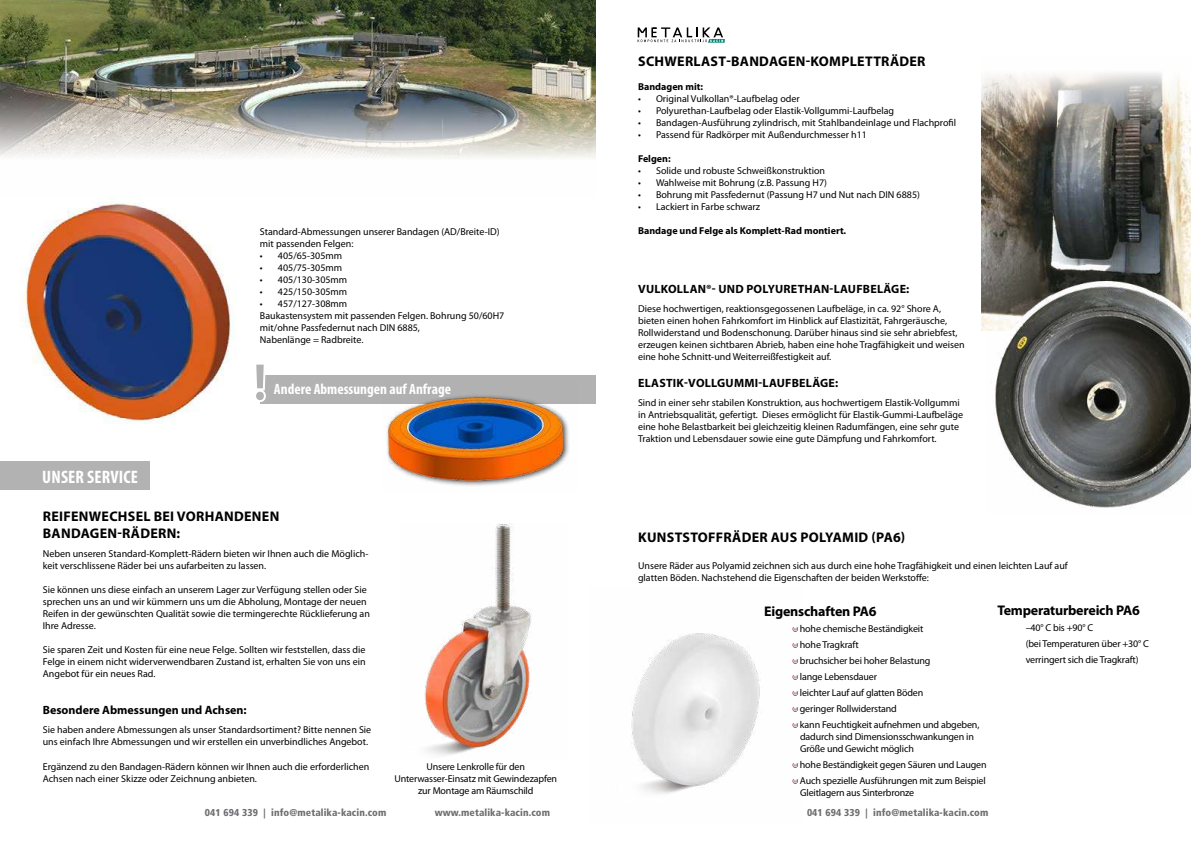
<style>
.page{position:relative;width:1191px;height:842px;background:#fff}
.page>*{position:absolute;margin:0;border:0;box-sizing:border-box;transform-origin:0 0}
.t1{font:700 condensed 52px "Myriad Pro";color:#b3b2b2}
.t2{font:700 condensed 18.1px "Myriad Pro";letter-spacing:.01em;color:#fff}
.t3{font:700 condensed 15px "Myriad Pro";color:#fff}
.t4{font:700 14px/16.8px "Myriad Pro";letter-spacing:.02em;color:#000}
.t5{font:700 14px "Myriad Pro";letter-spacing:-.015em;color:#000}
.t6{font:700 12px "Myriad Pro";letter-spacing:.02em;color:#000}
.t7{font:700 12px "Myriad Pro";color:#000}
.t8{font:10px/12px "Myriad Pro";color:#000}
.t9{font:900 condensed 10px "Frutiger";letter-spacing:.01em;color:#6d6e71}
.t10{font:700 10px "Myriad Pro";color:#000}
</style>
<div class="page">
<img style="left:0;top:0;width:595px;height:158px">
<img style="left:19px;top:199px;width:217px;height:225px">
<div style="left:260px;top:375px;width:335px;height:29px;background:#b3b2b2"></div>
<svg style="left:260px;top:375px;width:6px;height:27px"></svg>
<img style="left:386px;top:395px;width:183px;height:91px">
<div style="left:0;top:461px;width:149px;height:29px;background:#b3b2b2"></div>
<img style="left:981px;top:73px;width:210px;height:258px">
<img style="left:986px;top:281px;width:205px;height:227px">
<img style="left:424px;top:524px;width:108px;height:232px">
<img style="left:631px;top:627px;width:167px;height:167px">
<svg style="left:637px;top:27px;width:87px;height:16px"></svg>
<p class="t8" style="left:260px;top:226px;width:241px">Standard-Abmessungen unserer Bandagen (AD/Breite-ID) mit passenden Felgen:</p>
<p class="t8" style="left:260px;top:250px;width:84px">• 405/65-305mm</p>
<p class="t8" style="left:260px;top:262px;width:84px">• 405/75-305mm</p>
<p class="t8" style="left:260px;top:274px;width:89px">• 405/130-305mm</p>
<p class="t8" style="left:260px;top:286px;width:89px">• 425/150-305mm</p>
<p class="t8" style="left:260px;top:298px;width:246px">• 457/127-308mm<br>Baukastensystem mit passenden Felgen. Bohrung 50/60H7 mit/ohne Passfedernut nach DIN 6885,<br>Nabenlänge = Radbreite.</p>
<h2 class="t2" style="left:42px;top:466px;width:97px">UNSER SERVICE</h2>
<h1 class="t1" style="left:254px;top:350px;width:14px">!</h1>
<h3 class="t3" style="left:274px;top:379px;width:178px">Andere Abmessungen auf Anfrage</h3>
<h3 class="t4" style="left:43px;top:507px;width:238px">REIFENWECHSEL BEI VORHANDENEN<br>BANDAGEN-RÄDERN:</h3>
<p class="t8" style="left:43px;top:547px;width:327px">Neben unseren Standard-Komplett-Rädern bieten wir Ihnen auch die Möglich&shy;keit verschlissene Räder bei uns aufarbeiten zu lassen.</p>
<p class="t8" style="left:43px;top:583px;width:329px">Sie können uns diese einfach an unserem Lager zur Verfügung stellen oder Sie sprechen uns an und wir kümmern uns um die Abholung, Montage der neuen Reifen in der gewünschten Qualität sowie die termingerechte Rücklieferung an Ihre Adresse.</p>
<p class="t8" style="left:43px;top:643px;width:324px;text-align:justify">Sie sparen Zeit und Kosten für eine neue Felge. Sollten wir feststellen, dass die Felge in einem nicht widerverwendbaren Zustand ist, erhalten Sie von uns ein Angebot für ein neues Rad.</p>
<p class="t7" style="left:43px;top:703px;width:205px">Besondere Abmessungen und Achsen:</p>
<p class="t8" style="left:43px;top:724px;width:330px">Sie haben andere Abmessungen als unser Standardsortiment? Bitte nennen Sie uns einfach Ihre Abmessungen und wir erstellen ein unverbindliches Angebot.</p>
<p class="t8" style="left:43px;top:760px;width:328px">Ergänzend zu den Bandagen-Rädern können wir Ihnen auch die erforderlichen<br>Achsen nach einer Skizze oder Zeichnung anbieten.</p>
<p class="t8" style="left:394px;top:760px;width:164px;text-align:center">Unsere Lenkrolle für den<br>Unterwasser-Einsatz mit Gewindezapfen zur Montage am Räumschild</p>
<h3 class="t4" style="left:638px;top:53px;width:289px">SCHWERLAST-BANDAGEN-KOMPLETTRÄDER</h3>
<p class="t10" style="left:638px;top:80px;width:67px">Bandagen mit:</p>
<p class="t8" style="left:638px;top:93px;width:163px">• Original Vulkollan®-Laufbelag oder</p>
<p class="t8" style="left:638px;top:105px;width:258px">• Polyurethan-Laufbelag oder Elastik-Vollgummi-Laufbelag</p>
<p class="t8" style="left:638px;top:117px;width:320px">• Bandagen-Ausführung zylindrisch, mit Stahlbandeinlage und Flachprofil</p>
<p class="t8" style="left:638px;top:129px;width:230px">• Passend für Radkörper mit Außendurchmesser h11</p>
<p class="t10" style="left:638px;top:152px;width:34px">Felgen:</p>
<p class="t8" style="left:638px;top:165px;width:189px">• Solide und robuste Schweißkonstruktion</p>
<p class="t8" style="left:638px;top:177px;width:190px">• Wahlweise mit Bohrung (z.B. Passung H7)</p>
<p class="t8" style="left:638px;top:189px;width:283px">• Bohrung mit Passfedernut (Passung H7 und Nut nach DIN 6885)</p>
<p class="t8" style="left:638px;top:201px;width:124px">• Lackiert in Farbe schwarz</p>
<p class="t10" style="left:638px;top:224px;width:210px">Bandage und Felge als Komplett-Rad montiert.</p>
<p class="t6" style="left:638px;top:281px;width:273px">VULKOLLAN®- UND POLYURETHAN-LAUFBELÄGE:</p>
<p class="t8" style="left:638px;top:303px;width:328px">Diese hochwertigen, reaktionsgegossenen Laufbeläge, in ca. 92° Shore A, bieten einen hohen Fahrkomfort im Hinblick auf Elastizität, Fahrgeräusche, Rollwiderstand und Bodenschonung. Darüber hinaus sind sie sehr abriebfest, erzeugen keinen sichtbaren Abrieb, haben eine hohe Tragfähigkeit und weisen eine hohe Schnitt-und Weiterreißfestigkeit auf.</p>
<p class="t6" style="left:638px;top:375px;width:202px">ELASTIK-VOLLGUMMI-LAUFBELÄGE:</p>
<p class="t8" style="left:638px;top:396px;width:326px">Sind in einer sehr stabilen Konstruktion, aus hochwertigem Elastik-Vollgummi in Antriebsqualität, gefertigt. Dieses ermöglicht für Elastik-Gummi-Laufbeläge eine hohe Belastbarkeit bei gleichzeitig kleinen Radumfängen, eine sehr gute Traktion und Lebensdauer sowie eine gute Dämpfung und Fahrkomfort.</p>
<h3 class="t4" style="left:638px;top:528px;width:269px">KUNSTSTOFFRÄDER AUS POLYAMID (PA6)</h3>
<p class="t8" style="left:638px;top:559px;width:431px">Unsere Räder aus Polyamid zeichnen sich aus durch eine hohe Tragfähigkeit und einen leichten Lauf auf glatten Böden. Nachstehend die Eigenschaften der beiden Werkstoffe:</p>
<h3 class="t5" style="left:764px;top:602px;width:114px">Eigenschaften PA6</h3>
<p class="t8" style="left:800px;top:620px;width:181px;line-height:16px">hohe chemische Beständigkeit<br>hohe Tragkraft<br>bruchsicher bei hoher Belastung<br>lange Lebensdauer<br>leichter Lauf auf glatten Böden<br>geringer Rollwiderstand<br>kann Feuchtigkeit aufnehmen und abgeben,</p>
<p class="t8" style="left:800px;top:730px;width:175px">dadurch sind Dimensionsschwankungen in<br>Größe und Gewicht möglich</p>
<p class="t8" style="left:800px;top:756px;width:188px;line-height:16px">hohe Beständigkeit gegen Säuren und Laugen<br>Auch spezielle Ausführungen mit zum Beispiel</p>
<p class="t8" style="left:800px;top:786px;width:116px">Gleitlagern aus Sinterbronze</p>
<h3 class="t5" style="left:997px;top:601px;width:144px">Temperaturbereich PA6</h3>
<p class="t8" style="left:1025px;top:619px;width:125px;line-height:16px">–40° C bis +90° C<br>(bei Temperaturen über +30° C verringert sich die Tragkraft)</p>
<p class="t9" style="left:205px;top:806px;width:183px">041 694 339 | info@metalika-kacin.com</p>
<p class="t9" style="left:435px;top:806px;width:117px">www.metalika-kacin.com</p>
<p class="t9" style="left:807px;top:806px;width:183px">041 694 339 | info@metalika-kacin.com</p>
</div>
